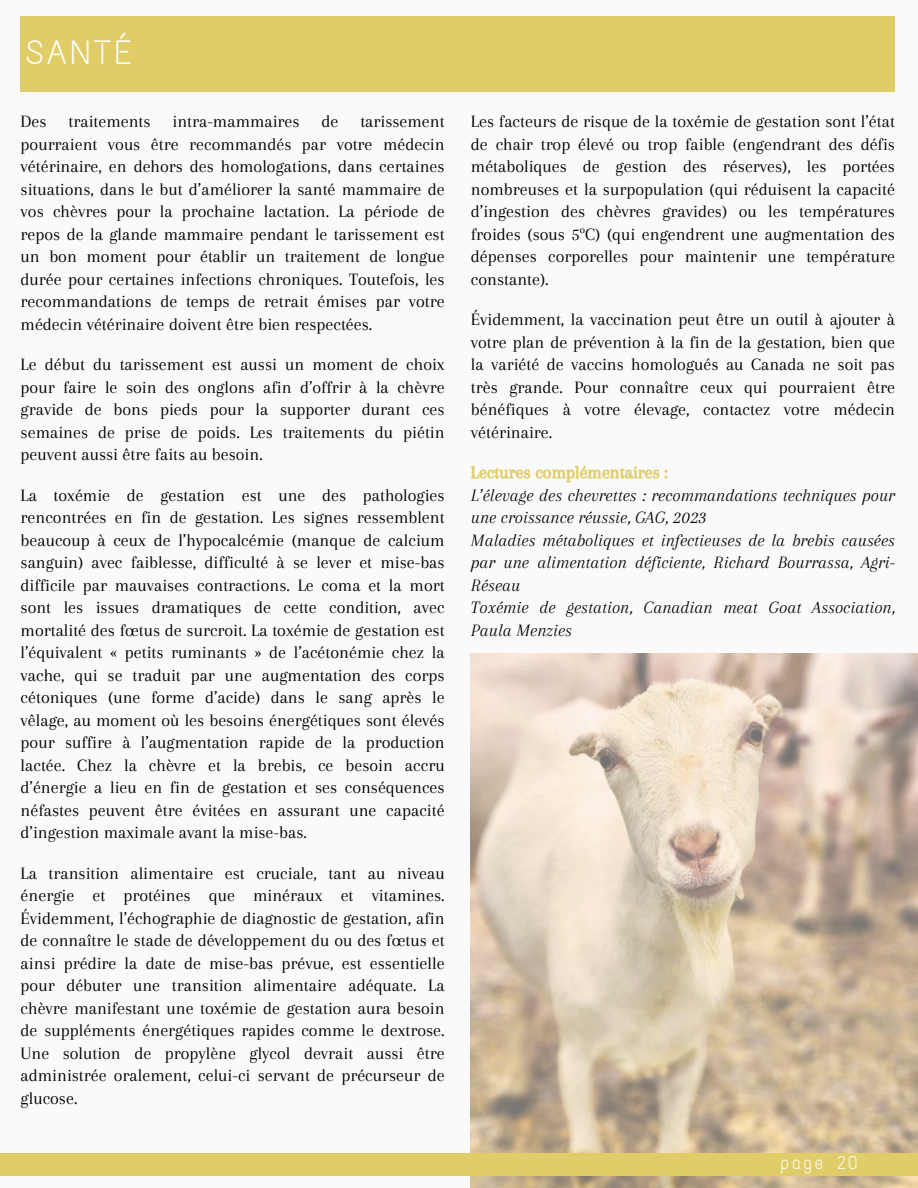
<style>
.page{position:relative;width:918px;height:1188px;background:#fafafa}
.page>*{position:absolute;margin:0;border:0;box-sizing:border-box;transform-origin:0 0}
.t1{font:33.75px "Text Me One";letter-spacing:.1em;color:#fff}
.t2{font:18.75px "Text Me One";letter-spacing:.1em;color:#fff}
.t3{font:18px/22.5px "Arapey";color:#000;text-align:justify}
.t4{font:italic 18px/22.5px "Arapey";color:#000}
.t5{font:18px "CA Generated";color:#e0cd68}
</style>
<div class="page">
<div style="left:21px;top:16px;width:874px;height:76px;background:#e0cd68"></div>
<img style="left:471px;top:653px;width:447px;height:535px">
<div style="left:0;top:1153px;width:918px;height:23px;background:#e0cd68"></div>
<h1 class="t1" style="left:25px;top:32px;width:108px">SANTÉ</h1>
<p class="t3" style="left:21px;top:110px;width:426px">Des traitements intra-mammaires de tarissement pourraient vous être recommandés par votre médecin vétérinaire, en dehors des homologations, dans certaines situations, dans le but d’améliorer la santé mammaire de vos chèvres pour la prochaine lactation. La période de repos de la glande mammaire pendant le tarissement est un bon moment pour établir un traitement de longue durée pour certaines infections chroniques. Toutefois, les recommandations de temps de retrait émises par votre médecin vétérinaire doivent être bien respectées.</p>
<p class="t3" style="left:21px;top:353px;width:426px">Le début du tarissement est aussi un moment de choix pour faire le soin des onglons afin d’offrir à la chèvre gravide de bons pieds pour la supporter durant ces semaines de prise de poids. Les traitements du piétin peuvent aussi être faits au besoin.</p>
<p class="t3" style="left:21px;top:484px;width:426px">La toxémie de gestation est une des pathologies rencontrées en fin de gestation. Les signes ressemblent beaucoup à ceux de l’hypocalcémie (manque de calcium sanguin) avec faiblesse, difficulté à se lever et mise-bas difficile par mauvaises contractions. Le coma et la mort sont les issues dramatiques de cette condition, avec mortalité des fœtus de surcroit. La toxémie de gestation est l’équivalent « petits ruminants » de l’acétonémie chez la vache, qui se traduit par une augmentation des corps cétoniques (une forme d’acide) dans le sang après le vêlage, au moment où les besoins énergétiques sont élevés pour suffire à l’augmentation rapide de la production lactée. Chez la chèvre et la brebis, ce besoin accru d’énergie a lieu en fin de gestation et ses conséquences néfastes peuvent être évitées en assurant une capacité d’ingestion maximale avant la mise-bas.</p>
<p class="t3" style="left:21px;top:862px;width:426px">La transition alimentaire est cruciale, tant au niveau énergie et protéines que minéraux et vitamines.<br>Évidemment, l’échographie de diagnostic de gestation, afin de connaître le stade de développement du ou des fœtus et ainsi prédire la date de mise-bas prévue, est essentielle pour débuter une transition alimentaire adéquate. La chèvre manifestant une toxémie de gestation aura besoin de suppléments énergétiques rapides comme le dextrose.<br>Une solution de propylène glycol devrait aussi être administrée oralement, celui-ci servant de précurseur de glucose.</p>
<p class="t3" style="left:471px;top:110px;width:426px">Les facteurs de risque de la toxémie de gestation sont l’état de chair trop élevé ou trop faible (engendrant des défis métaboliques de gestion des réserves), les portées nombreuses et la surpopulation (qui réduisent la capacité d’ingestion des chèvres gravides) ou les températures froides (sous 5ºC) (qui engendrent une augmentation des dépenses corporelles pour maintenir une température constante).</p>
<p class="t3" style="left:471px;top:308px;width:426px">Évidemment, la vaccination peut être un outil à ajouter à votre plan de prévention à la fin de la gestation, bien que la variété de vaccins homologués au Canada ne soit pas très grande. Pour connaître ceux qui pourraient être bénéfiques à votre élevage, contactez votre médecin vétérinaire.</p>
<p class="t5" style="left:471px;top:463px;width:198px">Lectures complémentaires :</p>
<p class="t4" style="left:471px;top:484px;width:426px">L’élevage des chevrettes : recommandations techniques pour une croissance réussie, GAG, 2023<br>Maladies métaboliques et infectieuses de la brebis causées par une alimentation déficiente, Richard Bourrassa, Agri-Réseau<br>Toxémie de gestation, Canadian meat Goat Association, Paula Menzies</p>
<p class="t2" style="left:780px;top:1151px;width:79px">page 20</p>
</div>
